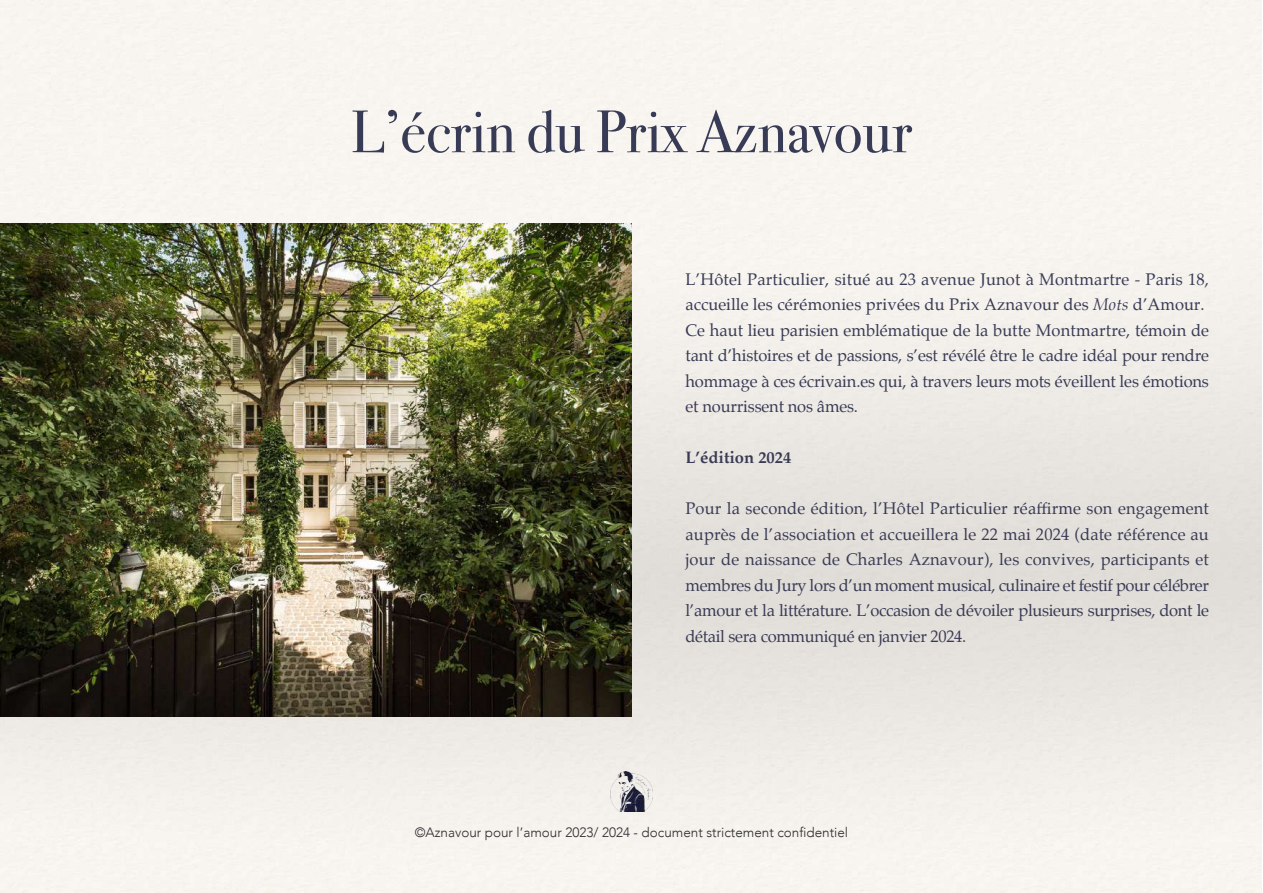
<style>
.page{position:relative;width:1263px;height:893px;background:#fff}
.page>*{position:absolute;margin:0;border:0;box-sizing:border-box;transform-origin:0 0}
.t1{font:60px "Bodoni Svty Two ITCTT";color:#383b55}
.t2{font:16.5px/25.5px "Palatino";letter-spacing:-.01em;color:#393b55}
.t3{font:700 16.5px "Palatino";color:#393b55}
.t4{font:300 13.5px "Avenir";color:#2a292d}
.s1{font-style:italic}
</style>
<div class="page">
<img style="left:0;top:0;width:1262px;height:893px">
<img style="left:0;top:223px;width:631px;height:494px">
<img style="left:611px;top:771px;width:41px;height:41px">
<h1 class="t1" style="left:351px;top:96px;width:563px">L’écrin du Prix Aznavour</h1>
<p class="t2" style="left:685px;top:268px;width:525px">L’Hôtel Particulier, situé au 23 avenue Junot à Montmartre - Paris 18, accueille les cérémonies privées du Prix Aznavour des <span class="s1">Mots</span> d’Amour.<br>Ce haut lieu parisien emblématique de la butte Montmartre, témoin de tant d’histoires et de passions, s’est révélé être le cadre idéal pour rendre hommage à ces écrivain.es qui, à travers leurs mots éveillent les émotions et nourrissent nos âmes.</p>
<p class="t3" style="left:685px;top:450px;width:107px">L’édition 2024</p>
<p class="t2" style="left:685px;top:497px;width:525px;text-align:justify">Pour la seconde édition, l’Hôtel Particulier réaffirme son engagement auprès de l’association et accueillera le 22 mai 2024 (date référence au jour de naissance de Charles Aznavour), les convives, participants et membres du Jury lors d’un moment musical, culinaire et festif pour célébrer l’amour et la littérature. L’occasion de dévoiler plusieurs surprises, dont le détail sera communiqué en janvier 2024.</p>
<p class="t4" style="left:415px;top:823px;width:435px">©Aznavour pour l’amour 2023/ 2024 - document strictement confidentiel</p>
</div>
